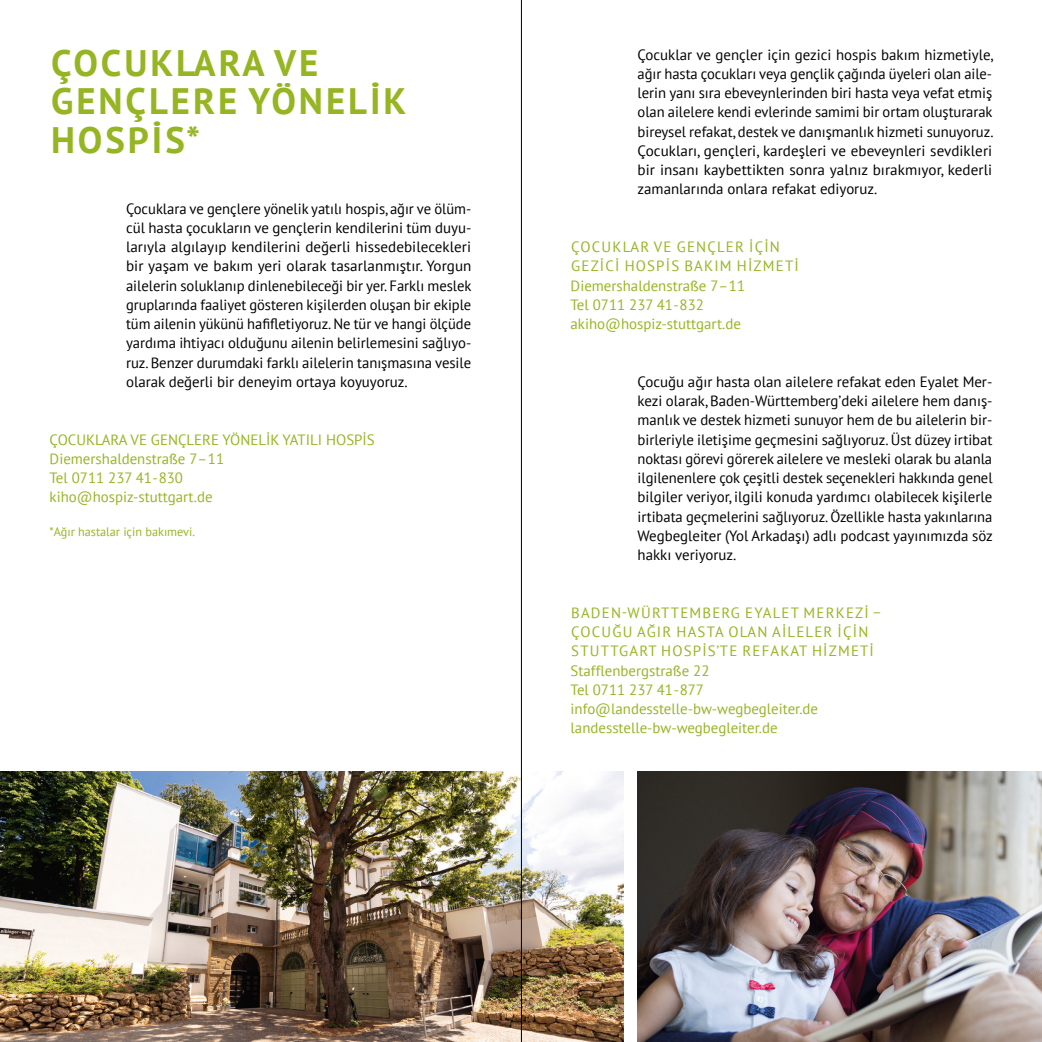
<style>
.page{position:relative;width:1042px;height:1042px;background:#fff}
.page>*{position:absolute;margin:0;border:0;box-sizing:border-box;transform-origin:0 0}
.t1{font:700 36.75px/38.5px "PT Sans";letter-spacing:.08em;color:#96b522}
.t2{font:14.88px/19.2px "PT Sans";color:#000;text-align:justify}
.t3{font:14.88px/19.2px "PT Sans";color:#96b522}
.t4{font:12.25px "PT Sans";color:#96b522}
</style>
<div class="page">
<img style="left:0;top:772px;width:623px;height:270px">
<img style="left:637px;top:772px;width:405px;height:270px">
<hr style="left:521px;top:0;width:1px;height:1042px;background:#000">
<h1 class="t1" style="left:51px;top:43px;width:357px">ÇOCUKLARA VE<br>GENÇLERE YÖNELİK<br>HOSPİS*</h1>
<p class="t2" style="left:126px;top:198px;width:347px">Çocuklara ve gençlere yönelik yatılı hospis, ağır ve ölüm&shy;cül hasta çocukların ve gençlerin kendilerini tüm duyu&shy;larıyla algılayıp kendilerini değerli hissedebilecekleri bir yaşam ve bakım yeri olarak tasarlanmıştır. Yorgun ailelerin soluklanıp dinlenebileceği bir yer. Farklı meslek gruplarında faaliyet gösteren kişilerden oluşan bir ekiple tüm ailenin yükünü hafifletiyoruz. Ne tür ve hangi ölçüde yardıma ihtiyacı olduğunu ailenin belirlemesini sağlıyo&shy;ruz. Benzer durumdaki farklı ailelerin tanışmasına vesile olarak değerli bir deneyim ortaya koyuyoruz.</p>
<p class="t3" style="left:50px;top:429px;width:327px">ÇOCUKLARA VE GENÇLERE YÖNELİK YATILI HOSPİS<br>Diemershaldenstraße 7–11<br>Tel 0711 237 41-830<br>kiho@hospiz-stuttgart.de</p>
<p class="t4" style="left:50px;top:523px;width:147px">*Ağır hastalar için bakımevi.</p>
<p class="t2" style="left:637px;top:44px;width:357px">Çocuklar ve gençler için gezici hospis bakım hizmetiyle, ağır hasta çocukları veya gençlik çağında üyeleri olan aile&shy;lerin yanı sıra ebeveynlerinden biri hasta veya vefat etmiş olan ailelere kendi evlerinde samimi bir ortam oluşturarak bireysel refakat, destek ve danışmanlık hizmeti sunuyoruz.<br>Çocukları, gençleri, kardeşleri ve ebeveynleri sevdikleri bir insanı kaybettikten sonra yalnız bırakmıyor, kederli zamanlarında onlara refakat ediyoruz.</p>
<p class="t3" style="left:570px;top:237px;width:227px">ÇOCUKLAR VE GENÇLER IÇI N<br>GEZICI HOSPIS BAKIM HIZMETI<br>Diemershaldenstraße 7–11<br>Tel 0711 237 41-832 akiho@hospiz-stuttgart.de</p>
<p class="t2" style="left:637px;top:372px;width:357px">Çocuğu ağır hasta olan ailelere refakat eden Eyalet Mer&shy;kezi olarak, Baden-Württemberg’deki ailelere hem danış&shy;manlık ve destek hizmeti sunuyor hem de bu ailelerin bir&shy;birleriyle iletişime geçmesini sağlıyoruz. Üst düzey irtibat noktası görevi görerek ailelere ve mesleki olarak bu alanla ilgilenenlere çok çeşitli destek seçenekleri hakkında genel bilgiler veriyor, ilgili konuda yardımcı olabilecek kişilerle irtibata geçmelerini sağlıyoruz. Özellikle hasta yakınlarına Wegbegleiter (Yol Arkadaşı) adlı podcast yayınımızda söz hakkı veriyoruz.</p>
<p class="t3" style="left:571px;top:603px;width:313px">BADEN-WÜRTTEMBERG EYALET MERKEZI – ÇOCUĞU AĞIR HASTA OLAN AI LELER IÇI N STUTTGART HOSPİS’TE REFAKAT HIZMETI Stafflenbergstraße 22<br>Tel 0711 237 41-877 info@landesstelle-bw-wegbegleiter.de landesstelle-bw-wegbegleiter.de</p>
</div>
